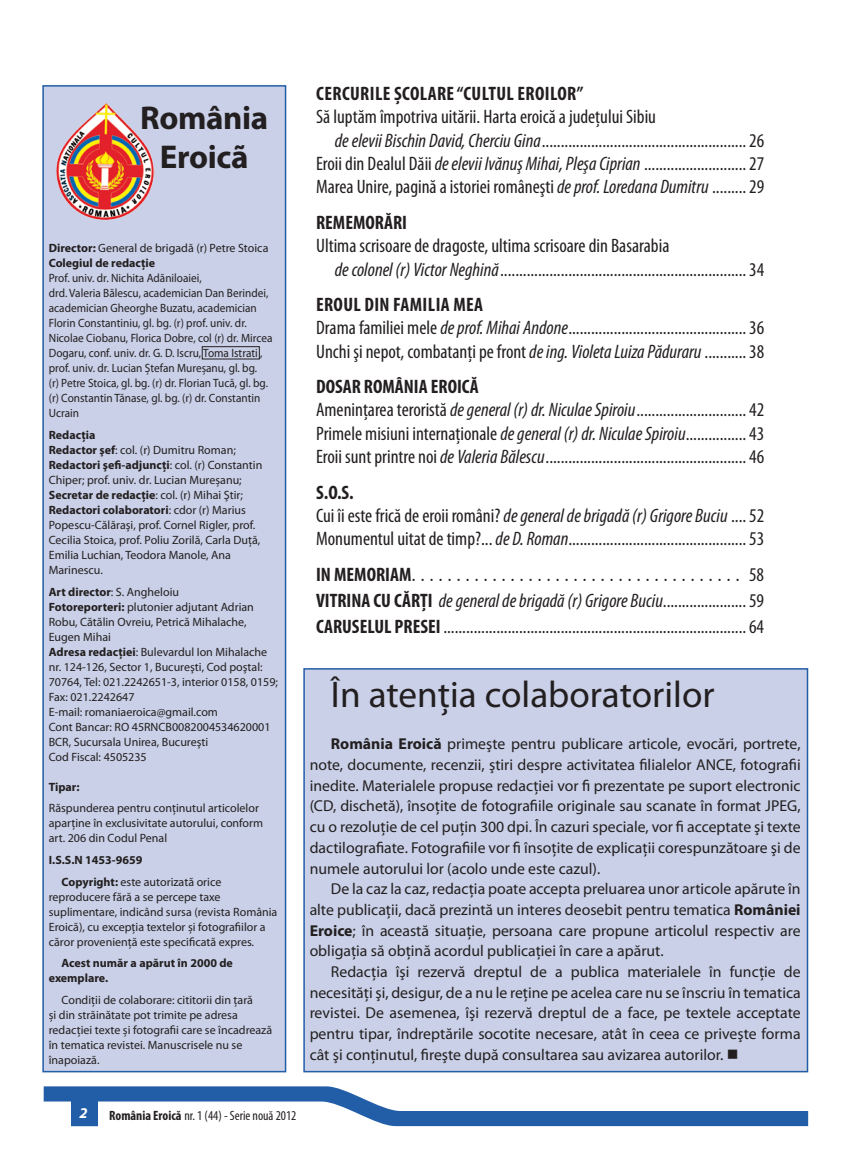
<style>
.page{position:relative;width:851px;height:1149px;background:#fff}
.page>*{position:absolute;margin:0;border:0;box-sizing:border-box;transform-origin:0 0}
.t1{font:37.2px "Myriad Pro";color:#231f20}
.t2{font:700 33px/39.6px "Myriad Pro";letter-spacing:-.01em;color:#231f20;text-align:center}
.t3{font:condensed 19.5px/23.4px "Myriad Pro";color:#231f20}
.t4{font:700 condensed 19.5px "Myriad Pro";color:#231f20}
.t5{font:18px "Sim Sun";color:#231f20}
.t6{font:15.75px "Myriad Pro";color:#231f20}
.t7{font:italic 700 15px "Myriad Pro";color:#fff}
.t8{font:condensed 13.5px "Myriad Pro";color:#231f20}
.t9{font:12px/15px "Myriad Pro";color:#231f20}
.t10{font:700 12px/21.6px "Myriad Pro";color:#231f20}
.s1{font-weight:700}
.s2{font-weight:400}
.s3{font-style:italic}
.s4{font-family:"Myriad Pro";font-weight:700;font-stretch:condensed;font-size:19.5px}
.s5{font-family:"Myriad Pro";font-stretch:condensed;font-size:19.5px}
</style>
<div class="page">
<svg style="left:44px;top:1086px;width:764px;height:39px"></svg>
<div style="left:42px;top:85px;width:244px;height:986px;background:#c9d0e7;border:2px solid #225da7"></div>
<img style="left:56px;top:103px;width:98px;height:117px">
<div style="left:303px;top:668px;width:505px;height:403px;background:#c9d0e7;border:2px solid #225da7"></div>
<div style="left:202px;top:346px;width:58px;height:13px;border:1px solid #231f20"></div>
<p class="t2" style="left:140px;top:97px;width:130px">România<br>Eroicã</p>
<p class="t9" style="left:49px;top:240px;width:225px"><span class="s1">Director:</span> General de brigadă (r) Petre Stoica <span class="s1">Colegiul de redacţie<br></span>Prof. univ. dr. Nichita Adăniloaiei,<br>drd. Valeria Bălescu, academician Dan Berindei, academician Gheorghe Buzatu, academician Florin Constantiniu, gl. bg. (r) prof. univ. dr.<br>Nicolae Ciobanu, Florica Dobre, col (r) dr. Mircea Dogaru, conf. univ. dr. G. D. Iscru, Toma Istrati , prof. univ. dr. Lucian Ştefan Mureşanu, gl. bg.<br>(r) Petre Stoica, gl. bg. (r) dr. Florian Tucă, gl. bg. (r) Constantin Tănase, gl. bg. (r) dr. Constantin Ucrain</p>
<p class="t9" style="left:49px;top:427px;width:215px"><span class="s1">Redacţia<br>Redactor şef</span>: col. (r) Dumitru Roman; <span class="s1">Redactori şefi-adjuncți</span>: col. (r) Constantin Chiper; prof. univ. dr. Lucian Mureșanu; <span class="s1">Secretar de redacţie</span>: col. (r) Mihai Ştir; <span class="s1">Redactori colaboratori</span>: cdor (r) Marius Popescu-Călăraşi, prof. Cornel Rigler, prof.<br>Cecilia Stoica, prof. Poliu Zorilă, Carla Duţă, Emilia Luchian, Teodora Manole, Ana Marinescu.</p>
<p class="t9" style="left:49px;top:583px;width:231px"><span class="s1">Art director</span>: S. Angheloiu<br><span class="s1">Fotoreporteri:</span> plutonier adjutant Adrian Robu, Cătălin Ovreiu, Petrică Mihalache, Eugen Mihai<br><span class="s1">Adresa redacţiei</span>: Bulevardul Ion Mihalache nr. 124-126, Sector 1, Bucureşti, Cod poştal:<br>70764, Tel: 021.2242651-3, interior 0158, 0159; Fax: 021.2242647<br>E-mail: romaniaeroica@gmail.com<br>Cont Bancar: RO 45RNCB0082004534620001<br>BCR, Sucursala Unirea, Bucureşti<br>Cod Fiscal: 4505235</p>
<p class="t9" style="left:49px;top:775px;width:212px;line-height:21.6px"><span class="s1">Tipar:<br></span>Răspunderea pentru conţinutul articolelor</p>
<p class="t9" style="left:49px;top:815px;width:216px">aparţine în exclusivitate autorului, conform art. 206 din Codul Penal</p>
<p class="t10" style="left:62px;top:848px;width:161px;text-indent:-13px">I.S.S.N 1453-9659<br>Copyright: <span class="s2">este autorizată orice</span></p>
<p class="t9" style="left:49px;top:888px;width:230px">reproducere fără a se percepe taxe suplimentare, indicând sursa (revista România Eroică), cu excepţia textelor şi fotografiilor a căror provenienţă este specificată expres.</p>
<p class="t10" style="left:49px;top:955px;width:186px;line-height:15px;text-indent:13px">Acest număr a apărut în 2000 de exemplare.</p>
<p class="t9" style="left:49px;top:991px;width:225px;text-indent:13px">Condiţii de colaborare: cititorii din ţară<br>şi din străinătate pot trimite pe adresa redacţiei texte şi fotografii care se încadrează în tematica revistei. Manuscrisele nu se înapoiază.</p>
<p class="t4" style="left:316px;top:81px;width:18px">CERCURILE</p>
<p class="t4" style="left:394px;top:81px;width:18px">ŞCOLARE</p>
<p class="t4" style="left:457px;top:81px;width:24px">“CULTUL</p>
<p class="t4" style="left:517px;top:81px;width:18px">EROILOR</p>
<p class="t4" style="left:577px;top:81px;width:8px">”</p>
<p class="t3" style="left:316px;top:105px;width:341px">Să luptăm împotriva uitării. Harta eroică a judeţului Sibiu</p>
<p class="t3" style="left:335px;top:128px;width:431px"><span class="s3">de elevii Bischin David, Cherciu Gina</span>......................................................26</p>
<p class="t3" style="left:316px;top:151px;width:449px">Eroii din Dealul Dăii <span class="s3">de elevii Ivănuş Mihai, Pleşa Ciprian</span> ...........................27</p>
<p class="t3" style="left:316px;top:175px;width:449px">Marea Unire, pagină a istoriei româneşti <span class="s3">de prof. Loredana Dumitru</span> .........29</p>
<p class="t4" style="left:316px;top:210px;width:92px">REMEMORĂRI</p>
<p class="t3" style="left:316px;top:234px;width:355px">Ultima scrisoare de dragoste, ultima scrisoare din Basarabia</p>
<p class="t3" style="left:335px;top:257px;width:431px"><span class="s3">de colonel (r) Victor Neghină</span>.................................................................34</p>
<p class="t4" style="left:316px;top:292px;width:18px">EROUL</p>
<p class="t4" style="left:364px;top:292px;width:38px">DIN FAMILIA</p>
<p class="t3" style="left:316px;top:292px;width:449px;text-indent:137px"><span class="s1">MEA<br></span>Drama familiei mele <span class="s3">de prof. Mihai Andone</span>...............................................36<br>Unchi şi nepot, combatanţi pe front <span class="s3">de ing. Violeta Luiza Păduraru</span> ...........38</p>
<p class="t3" style="left:316px;top:374px;width:449px"><span class="s1">DOSAR ROMÂNIA EROICĂ<br></span>Ameninţarea teroristă <span class="s3">de general (r) dr. Niculae Spiroiu</span>.............................42<br>Primele misiuni internaţionale <span class="s3">de general (r) dr. Niculae Spiroiu</span>................43<br>Eroii sunt printre noi <span class="s3">de Valeria Bălescu</span>.....................................................46</p>
<p class="t3" style="left:316px;top:480px;width:449px"><span class="s1">S.O.S.<br></span>Cui îi este frică de eroii români? <span class="s3">de general de brigadă (r) Grigore Buciu</span> ....52<br>Monumentul uitat de timp?... <span class="s3">de D. Roman</span>...............................................53</p>
<p class="t5" style="left:316px;top:565px;width:449px"><span class="s4">IN MEMORIAM</span>..................................... <span class="s5">58</span></p>
<p class="t3" style="left:316px;top:587px;width:449px;line-height:26.2px"><span class="s1">VITRINA CU CĂRŢI</span> <span class="s3">de general de brigadă (r) Grigore Buciu</span>......................59<br><span class="s1">CARUSELUL PRESEI</span> ................................................................................64</p>
<p class="t1" style="left:331px;top:671px;width:385px">În atenţia colaboratorilor</p>
<p class="t6" style="left:331px;top:734px;width:471px"><span class="s1">România Eroică</span> primeşte pentru publicare articole, evocări, portrete,</p>
<p class="t6" style="left:309px;top:754px;width:492px">note, documente, recenzii, ştiri despre activitatea filialelor ANCE, fotografii</p>
<p class="t6" style="left:309px;top:775px;width:492px">inedite. Materialele propuse redacţiei vor fi prezentate pe suport electronic</p>
<p class="t6" style="left:309px;top:796px;width:492px">(CD, dischetă), însoţite de fotografiile originale sau scanate în format JPEG,</p>
<p class="t6" style="left:309px;top:816px;width:492px">cu o rezoluţie de cel puţin 300 dpi. În cazuri speciale, vor fi acceptate şi texte</p>
<p class="t6" style="left:309px;top:837px;width:492px">dactilografiate. Fotografiile vor fi însoţite de explicaţii corespunzătoare şi de</p>
<p class="t6" style="left:309px;top:858px;width:292px">numele autorului lor (acolo unde este cazul).</p>
<p class="t6" style="left:331px;top:878px;width:471px">De la caz la caz, redacţia poate accepta preluarea unor articole apărute în</p>
<p class="t6" style="left:309px;top:899px;width:492px">alte publicaţii, dacă prezintă un interes deosebit pentru tematica <span class="s1">României</span></p>
<p class="t6" style="left:309px;top:920px;width:492px"><span class="s1">Eroice</span>; în această situaţie, persoana care propune articolul respectiv are</p>
<p class="t6" style="left:309px;top:940px;width:355px">obligaţia să obţină acordul publicaţiei în care a apărut.</p>
<p class="t6" style="left:331px;top:961px;width:471px">Redacţia îşi rezervă dreptul de a publica materialele în funcţie de</p>
<p class="t6" style="left:309px;top:982px;width:492px">necesităţi şi, desigur, de a nu le reţine pe acelea care nu se înscriu în tematica</p>
<p class="t6" style="left:309px;top:1002px;width:492px">revistei. De asemenea, îşi rezervă dreptul de a face, pe textele acceptate</p>
<p class="t6" style="left:309px;top:1023px;width:492px">pentru tipar, îndreptările socotite necesare, atât în ceea ce priveşte forma</p>
<p class="t6" style="left:309px;top:1044px;width:430px">cât şi conţinutul, fireşte după consultarea sau avizarea autorilor. ■</p>
<p class="t7" style="left:79px;top:1102px;width:10px">2</p>
<p class="t8" style="left:109px;top:1106px;width:189px"><span class="s1">ROMÂNIA EROICĂ</span> nr. 1 (44) - Serie nouă 2012</p>
</div>
